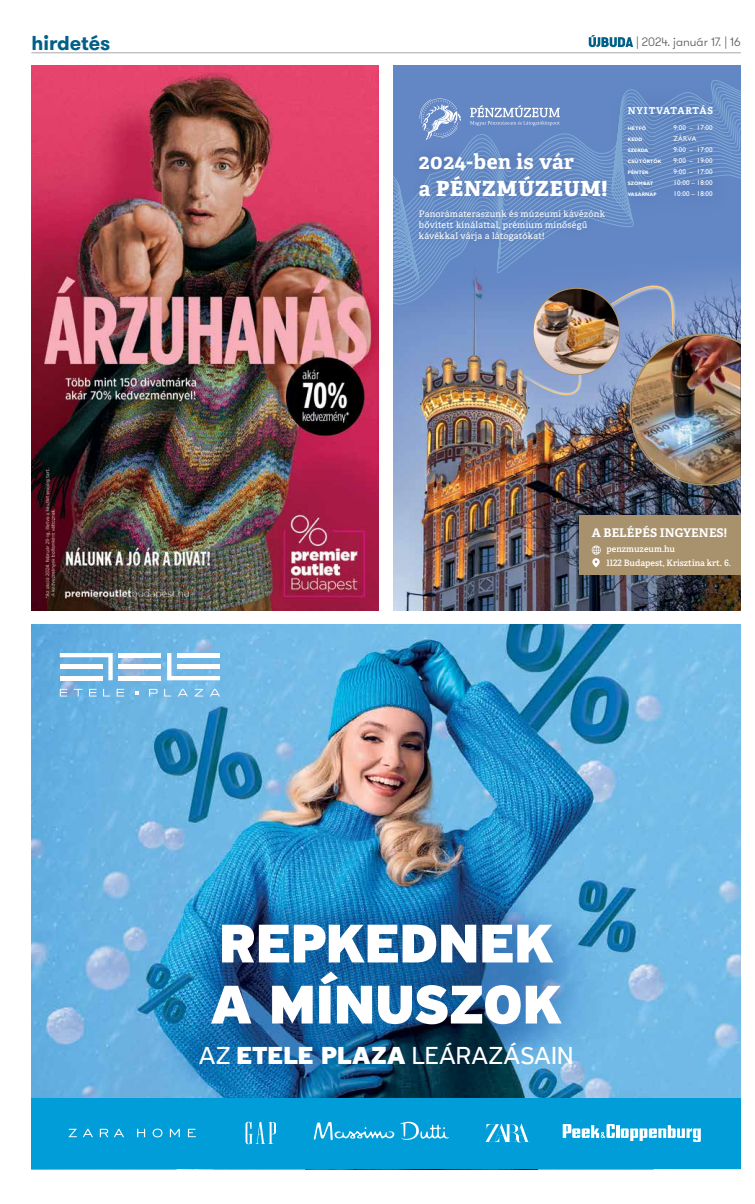
<style>
.page{position:relative;width:755px;height:1204px;background:#fff}
.page>*{position:absolute;margin:0;border:0;box-sizing:border-box;transform-origin:0 0}
.t1{font:900 58px/61px "PF Highway Sans Pro";color:#fff}
.t2{font:26px "PF Highway Sans Pro";letter-spacing:.005em;color:#fff}
.t3{font:700 20.8px/26.8px "Adelle";letter-spacing:.02em;color:#fff}
.t4{font:700 20px "GT Walsheim Pro";color:#006087}
.t5{font:300 12px "GT Walsheim Pro";color:#58595b}
.t6{font:700 12px "Adelle";letter-spacing:.01em;color:#fff}
.t7{font:700 9.5px "Adelle";letter-spacing:.1em;color:#fff}
.t8{font:9px/11.1px "Adelle";letter-spacing:.025em;color:#fff}
.t9{font:600 8.8px/14.4px "Adelle";color:#fff}
.t10{font:500 7px "Gill Sans";letter-spacing:.01em;color:#fff}
.t11{font:700 4.9px "Gill Sans";letter-spacing:.015em;color:#fff}
.s1{font-weight:800}
.s2{font-weight:900}
</style>
<div class="page">
<hr style="left:32px;top:53px;width:708px;height:1px;background:#a7a9ac">
<svg style="left:588px;top:35px;width:44px;height:12px"></svg>
<img style="left:31px;top:624px;width:709px;height:474px">
<div style="left:31px;top:1098px;width:709px;height:71px;background:#009dd9"></div>
<hr style="left:118px;top:664px;width:43px;height:4px;background:#fff">
<hr style="left:118px;top:676px;width:43px;height:4px;background:#fff">
<hr style="left:118px;top:653px;width:43px;height:4px;background:#fff">
<svg style="left:60px;top:688px;width:7px;height:8px"></svg>
<svg style="left:74px;top:688px;width:8px;height:8px"></svg>
<svg style="left:89px;top:688px;width:7px;height:8px"></svg>
<svg style="left:103px;top:688px;width:7px;height:8px"></svg>
<svg style="left:117px;top:688px;width:7px;height:8px"></svg>
<svg style="left:149px;top:688px;width:8px;height:8px"></svg>
<svg style="left:164px;top:688px;width:7px;height:8px"></svg>
<svg style="left:178px;top:688px;width:10px;height:8px"></svg>
<svg style="left:194px;top:688px;width:9px;height:8px"></svg>
<svg style="left:210px;top:688px;width:10px;height:8px"></svg>
<svg style="left:60px;top:653px;width:53px;height:27px"></svg>
<svg style="left:167px;top:653px;width:53px;height:27px"></svg>
<svg style="left:313px;top:1121px;width:136px;height:19px"></svg>
<svg style="left:562px;top:1124px;width:138px;height:17px"></svg>
<svg style="left:137px;top:1128px;width:8px;height:9px"></svg>
<svg style="left:152px;top:1128px;width:10px;height:9px"></svg>
<svg style="left:170px;top:1128px;width:10px;height:9px"></svg>
<svg style="left:188px;top:1128px;width:8px;height:9px"></svg>
<svg style="left:68px;top:1128px;width:9px;height:9px"></svg>
<svg style="left:83px;top:1128px;width:10px;height:9px"></svg>
<svg style="left:100px;top:1128px;width:8px;height:9px"></svg>
<svg style="left:114px;top:1128px;width:10px;height:9px"></svg>
<svg style="left:245px;top:1121px;width:31px;height:23px"></svg>
<svg style="left:485px;top:1123px;width:45px;height:19px"></svg>
<img style="left:31px;top:66px;width:348px;height:544px">
<img style="left:393px;top:320px;width:347px;height:290px">
<svg style="left:393px;top:66px;width:347px;height:253px;background:#668ac6"></svg>
<div style="left:410px;top:144px;width:205px;height:105px;background:#001643;opacity:.2"></div>
<svg style="left:419px;top:98px;width:140px;height:41px;background:#7998cd"></svg>
<div style="left:605px;top:84px;width:129px;height:134px;background:#001643;opacity:.5"></div>
<div style="left:579px;top:515px;width:161px;height:60px;background:#a8916d"></div>
<svg style="left:591px;top:545px;width:9px;height:22px"></svg>
<div style="left:582px;top:265px;width:158px;height:20px;background:#688ac6"></div>
<img style="left:514px;top:327px;width:7px;height:85px">
<img style="left:521px;top:285px;width:219px;height:200px">
<img style="left:631px;top:335px;width:109px;height:149px">
<svg style="left:532px;top:287px;width:88px;height:88px"></svg>
<img style="left:533px;top:289px;width:85px;height:85px;border-radius:43px">
<h3 class="t4" style="left:31px;top:30px;width:80px">hirdetés</h3>
<h3 class="t5" style="left:635px;top:34px;width:106px">| 2024. január 17. | 16</h3>
<h3 class="t3" style="left:419px;top:148px;width:190px">2024-ben is vár<br>a <span class="s1">PÉNZMÚZEUM!</span></h3>
<p class="t8" style="left:419px;top:208px;width:187px">Panorámateraszunk és múzeumi kávézónk bővített kínálattal, prémium minőségű kávékkal várja a látogatókat!</p>
<p class="t7" style="left:627px;top:105px;width:87px">NYITVATARTÁS</p>
<p class="t11" style="left:627px;top:125px;width:20px">HÉTFŐ</p>
<p class="t10" style="left:673px;top:124px;width:41px">9:00 – 17:00</p>
<p class="t11" style="left:627px;top:136px;width:16px">KEDD</p>
<p class="t10" style="left:673px;top:135px;width:24px">ZÁRVA</p>
<p class="t11" style="left:627px;top:147px;width:22px">SZERDA</p>
<p class="t10" style="left:673px;top:146px;width:41px">9:00 – 17:00</p>
<p class="t11" style="left:627px;top:158px;width:35px">CSÜTÖRTÖK</p>
<p class="t10" style="left:673px;top:157px;width:41px">9:00 – 19:00</p>
<p class="t11" style="left:627px;top:169px;width:23px">PÉNTEK</p>
<p class="t10" style="left:673px;top:168px;width:41px">9:00 – 17:00</p>
<p class="t11" style="left:627px;top:180px;width:27px">SZOMBAT</p>
<p class="t10" style="left:673px;top:179px;width:41px">10:00 – 18:00</p>
<p class="t11" style="left:627px;top:191px;width:30px">VASÁRNAP</p>
<p class="t10" style="left:673px;top:190px;width:41px">10:00 – 18:00</p>
<h3 class="t6" style="left:591px;top:525px;width:137px">A BELÉPÉS INGYENES!</h3>
<p class="t9" style="left:606px;top:541px;width:126px">penzmuzeum.hu<br>1122 Budapest, Krisztina krt. 6.</p>
<h1 class="t1" style="left:211px;top:914px;width:352px">REPKEDNEK<br>A MÍNUSZOK</h1>
<h2 class="t2" style="left:198px;top:1039px;width:376px">AZ <span class="s2">ETELE PLAZA</span> LEÁRAZÁSAIN</h2>
</div>
